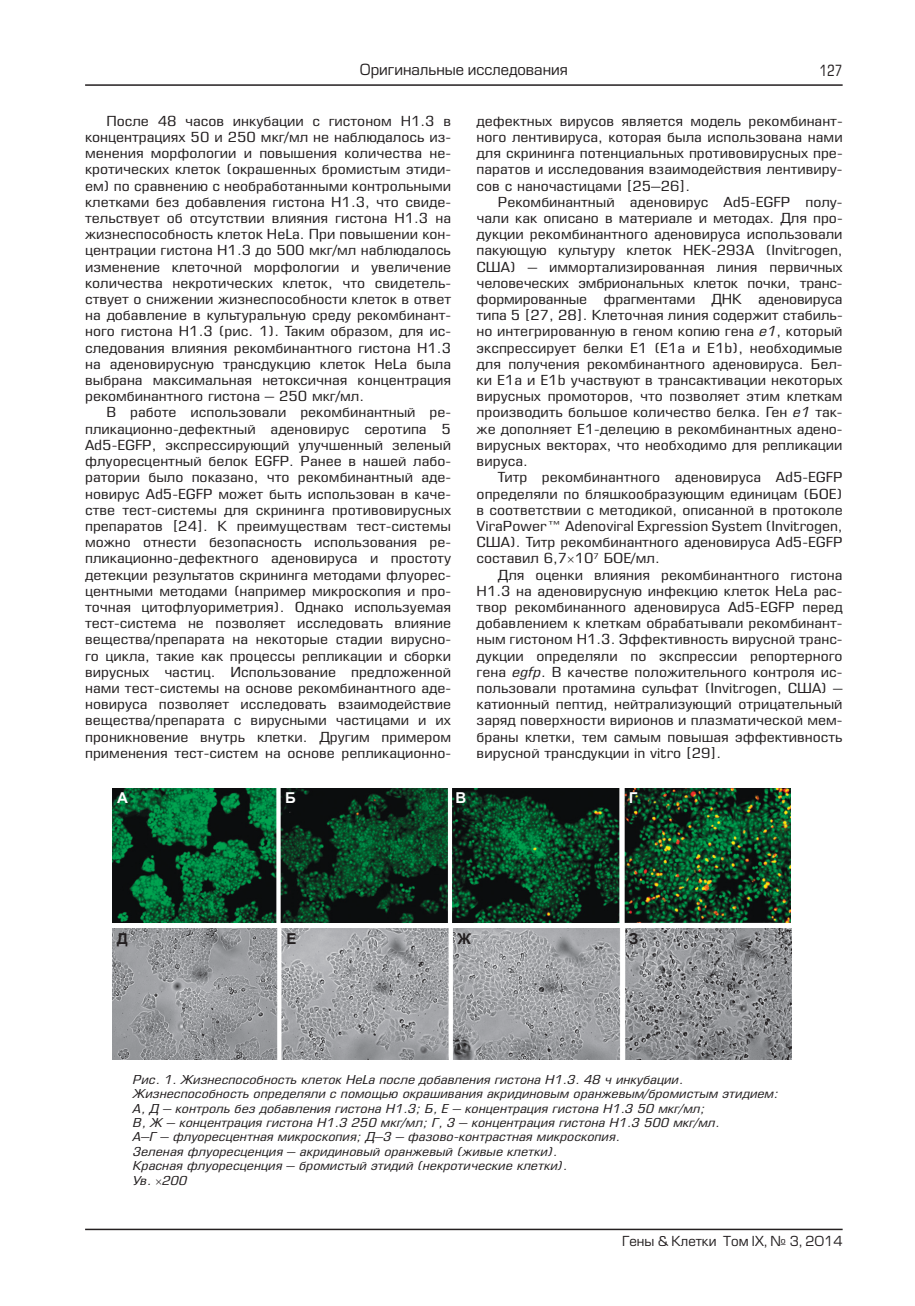
<style>
.page{position:relative;width:915px;height:1306px;background:#fff}
.page>*{position:absolute;margin:0;border:0;box-sizing:border-box;transform-origin:0 0}
.t1{font:15px "Europe C";color:#231f20}
.t2{font:700 15px "Arial";color:#fff}
.t3{font:700 15px "Arial";color:#231f20}
.t4{font:15px "Europe Condensed C";color:#231f20}
.t5{font:13.5px/16.2px "Europe Condensed C";color:#231f20;text-align:justify;scale:1.35 1}
.t6{font:13.5px "Europe C";color:#231f20}
.t7{font:italic 12px/14.4px "Europe Condensed C";color:#231f20;scale:1.35 1}
.s1{font-style:italic}
</style>
<div class="page">
<hr style="left:85px;top:84px;width:757px;height:2px;background:#231f20">
<hr style="left:85px;top:1228px;width:757px;height:2px;background:#231f20">
<img style="left:113px;top:928px;width:678px;height:131px">
<img style="left:113px;top:788px;width:677px;height:135px">
<p class="t1" style="left:360px;top:61px;width:209px">Оригинальные исследования</p>
<p class="t4" style="left:819px;top:61px;width:25px">127</p>
<p class="t5" style="left:85px;top:112px;width:272px;text-indent:21px">После 48 часов инкубации с гистоном Н1.3 в концентрациях 50 и 250 мкг/мл не наблюдалось из&shy;менения морфологии и повышения количества не&shy;кротических клеток (окрашенных бромистым этиди&shy;ем) по сравнению с необработанными контрольными клетками без добавления гистона Н1.3, что свиде&shy;тельствует об отсутствии влияния гистона Н1.3 на жизнеспособность клеток HeLa. При повышении кон&shy;центрации гистона Н1.3 до 500 мкг/мл наблюдалось изменение клеточной морфологии и увеличение количества некротических клеток, что свидетель&shy;ствует о снижении жизнеспособности клеток в ответ на добавление в культуральную среду рекомбинант&shy;ного гистона Н1.3 (рис. 1). Таким образом, для ис&shy;следования влияния рекомбинантного гистона Н1.3 на аденовирусную трансдукцию клеток HeLa была выбрана максимальная нетоксичная концентрация рекомбинантного гистона – 250 мкг/мл.</p>
<p class="t5" style="left:85px;top:404px;width:272px;text-indent:21px">В работе использовали рекомбинантный ре&shy;пликационно-дефектный аденовирус серотипа 5<br>Ad5-EGFP, экспрессирующий улучшенный зеленый флуоресцентный белок EGFP. Ранее в нашей лабо&shy;ратории было показано, что рекомбинантный аде&shy;новирус Ad5-EGFP может быть использован в каче&shy;стве тест-системы для скрининга противовирусных препаратов [24]. К преимуществам тест-системы можно отнести безопасность использования ре&shy;пликационно-дефектного аденовируса и простоту детекции результатов скрининга методами флуорес&shy;центными методами (например микроскопия и про&shy;точная цитофлуориметрия). Однако используемая тест-система не позволяет исследовать влияние вещества/препарата на некоторые стадии вирусно&shy;го цикла, такие как процессы репликации и сборки вирусных частиц. Использование предложенной нами тест-системы на основе рекомбинантного аде&shy;новируса позволяет исследовать взаимодействие вещества/препарата с вирусными частицами и их проникновение внутрь клетки. Другим примером применения тест-систем на основе репликационно-</p>
<p class="t5" style="left:476px;top:112px;width:272px">дефектных вирусов является модель рекомбинант&shy;ного лентивируса, которая была использована нами для скрининга потенциальных противовирусных пре&shy;паратов и исследования взаимодействия лентивиру&shy;сов с наночастицами [25–26].</p>
<p class="t5" style="left:476px;top:193px;width:272px;text-indent:21px">Рекомбинантный аденовирус Ad5-EGFP полу&shy;чали как описано в материале и методах. Для про&shy;дукции рекомбинантного аденовируса использовали пакующую культуру клеток HEK-293A (Invitrogen, США) – иммортализированная линия первичных человеческих эмбриональных клеток почки, транс&shy;формированные фрагментами ДНК аденовируса типа 5 [27, 28]. Клеточная линия содержит стабиль&shy;но интегрированную в геном копию гена <span class="s1">e1</span>, который экспрессирует белки Е1 (E1a и E1b), необходимые для получения рекомбинантного аденовируса. Бел&shy;ки E1a и E1b участвуют в трансактивации некоторых вирусных промоторов, что позволяет этим клеткам производить большое количество белка. Ген <span class="s1">e1</span> так&shy;же дополняет E1-делецию в рекомбинантных адено&shy;вирусных векторах, что необходимо для репликации вируса.</p>
<p class="t5" style="left:476px;top:469px;width:272px;text-indent:21px">Титр рекомбинантного аденовируса Ad5-EGFP определяли по бляшкообразующим единицам (БОЕ) в соответствии с методикой, описанной в протоколе ViraPower™ Adenoviral Expression System (Invitrogen, США). Титр рекомбинантного аденовируса Ad5-EGFP составил 6,7 10<sup>7</sup> БОЕ/мл.</p>
<p class="t5" style="left:476px;top:566px;width:272px;text-indent:21px">Для оценки влияния рекомбинантного гистона Н1.3 на аденовирусную инфекцию клеток HeLa рас&shy;твор рекомбинанного аденовируса Ad5-EGFP перед добавлением к клеткам обрабатывали рекомбинант&shy;ным гистоном Н1.3. Эффективность вирусной транс&shy;дукции определяли по экспрессии репортерного гена <span class="s1">egfp</span>. В качестве положительного контроля ис&shy;пользовали протамина сульфат (Invitrogen, США) – катионный пептид, нейтрализующий отрицательный заряд поверхности вирионов и плазматической мем&shy;браны клетки, тем самым повышая эффективность вирусной трансдукции in vitro [29].</p>
<p class="t2" style="left:117px;top:788px;width:12px">А</p>
<p class="t2" style="left:285px;top:788px;width:12px">Б</p>
<p class="t2" style="left:455px;top:788px;width:12px">В</p>
<p class="t2" style="left:628px;top:788px;width:10px">Г</p>
<p class="t3" style="left:117px;top:928px;width:12px">Д</p>
<p class="t3" style="left:286px;top:928px;width:12px">Е</p>
<p class="t3" style="left:457px;top:928px;width:15px">Ж</p>
<p class="t3" style="left:629px;top:928px;width:11px">З</p>
<p class="t7" style="left:133px;top:1072px;width:479px">Рис. 1. Жизнеспособность клеток HeLa после добавления гистона Н1.3. 48 ч инкубации.<br>Жизнеспособность определяли с помощью окрашивания акридиновым оранжевым/бромистым этидием:<br>А, Д – контроль без добавления гистона Н1.3; Б, Е – концентрация гистона Н1.3 50 мкг/мл;<br>В, Ж – концентрация гистона Н1.3 250 мкг/мл; Г, З – концентрация гистона Н1.3 500 мкг/мл.<br>А–Г – флуоресцентная микроскопия; Д–З – фазово-контрастная микроскопия.<br>Зеленая флуоресценция – акридиновый оранжевый (живые клетки).<br>Красная флуоресценция – бромистый этидий (некротические клетки).<br>Ув. 200</p>
<p class="t6" style="left:622px;top:1233px;width:222px">гены &amp; клетки Том IX, № 3, 2014</p>
</div>
